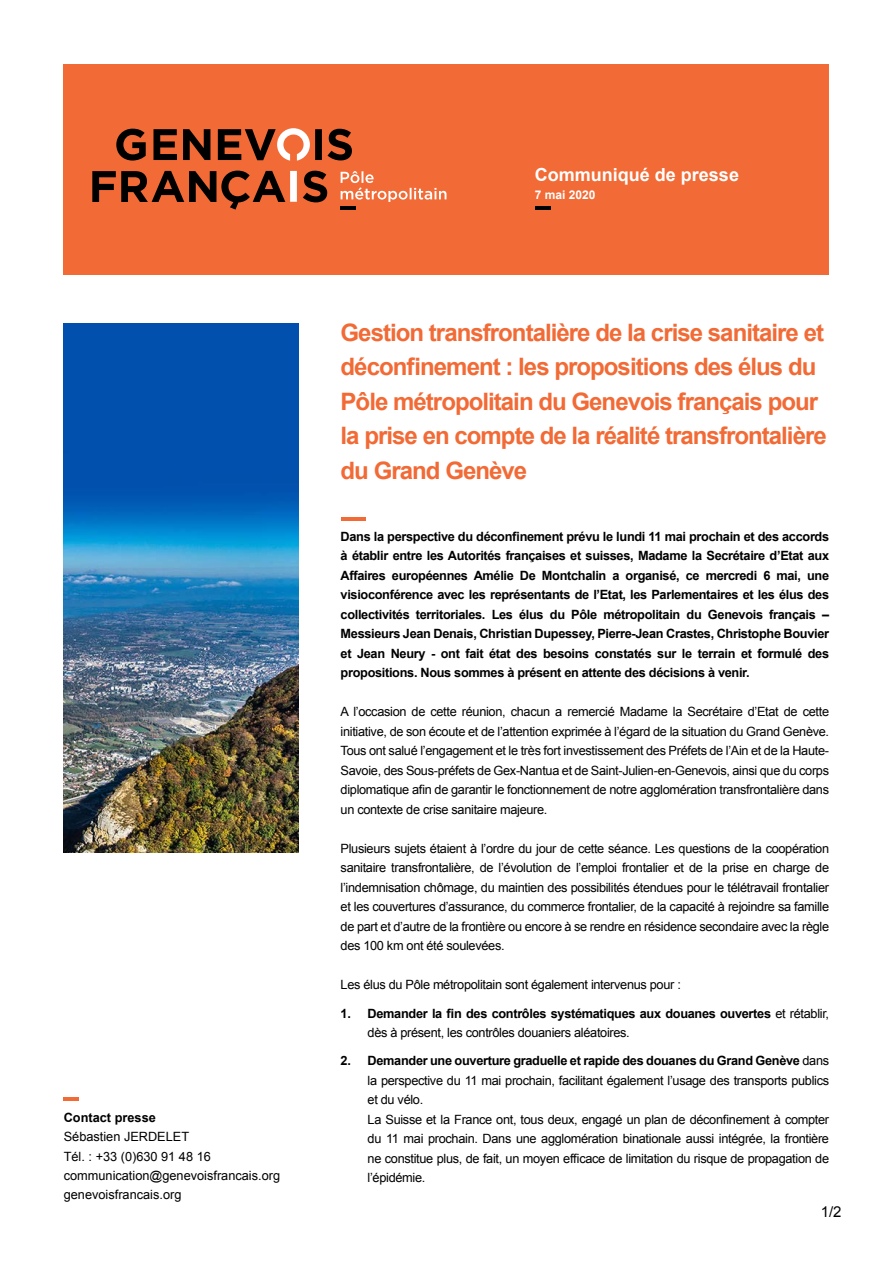
<style>
.page{position:relative;width:893px;height:1263px;background:#fff}
.page>*{position:absolute;margin:0;border:0;box-sizing:border-box;transform-origin:0 0}
.t1{font:700 24px/34.5px "Arial";letter-spacing:-.04em;color:#f26a35}
.t2{font:700 18px "Arial";color:#fff}
.t3{font:15px "Arial";color:#000}
.t4{font:12.75px/19.5px "Arial";letter-spacing:-.025em;color:#000;text-align:justify}
.t5{font:700 12.75px/19.5px "Arial";letter-spacing:-.025em;color:#000;text-align:justify}
.t6{font:12.75px/19.5px "Arial";color:#000}
.t7{font:700 12.75px "Arial";color:#000}
.t8{font:700 12px "Arial";color:#fff}
.s1{font-weight:400}
.s2{font-weight:700}
</style>
<div class="page">
<div style="left:64px;top:64px;width:765px;height:210px;background:#f26a35"></div>
<svg style="left:92px;top:128px;width:354px;height:82px"></svg>
<hr style="left:535px;top:206px;width:15px;height:4px;background:#000">
<hr style="left:341px;top:517px;width:24px;height:3px;background:#f26a35">
<hr style="left:64px;top:1097px;width:15px;height:3px;background:#f26a35">
<img style="left:64px;top:323px;width:235px;height:529px">
<p class="t7" style="left:64px;top:1108px;width:94px">Contact presse</p>
<p class="t6" style="left:64px;top:1127px;width:218px">Sébastien JERDELET<br>Tél. : +33 (0)630 91 48 16 communication@genevoisfrancais.org genevoisfrancais.org</p>
<h2 class="t2" style="left:535px;top:163px;width:206px">Communiqué de presse</h2>
<p class="t8" style="left:535px;top:187px;width:62px">7 mai 2020</p>
<h1 class="t1" style="left:341px;top:316px;width:488px">Gestion transfrontalière de la crise sanitaire et déconfinement : les propositions des élus du Pôle métropolitain du Genevois français pour la prise en compte de la réalité transfrontalière du Grand Genève</h1>
<p class="t5" style="left:341px;top:527px;width:490px">Dans la perspective du déconfinement prévu le lundi 11 mai prochain et des accords à établir entre les Autorités françaises et suisses, Madame la Secrétaire d’Etat aux Affaires européennes Amélie De Montchalin a organisé, ce mercredi 6 mai, une visioconférence avec les représentants de l’Etat, les Parlementaires et les élus des collectivités territoriales. Les élus du Pôle métropolitain du Genevois français – Messieurs Jean Denais, Christian Dupessey, Pierre-Jean Crastes, Christophe Bouvier et Jean Neury - ont fait état des besoins constatés sur le terrain et formulé des propositions. Nous sommes à présent en attente des décisions à venir.</p>
<p class="t4" style="left:341px;top:702px;width:490px">A l’occasion de cette réunion, chacun a remercié Madame la Secrétaire d’Etat de cette initiative, de son écoute et de l’attention exprimée à l’égard de la situation du Grand Genève.<br>Tous ont salué l’engagement et le très fort investissement des Préfets de l’Ain et de la Haute-Savoie, des Sous-préfets de Gex-Nantua et de Saint-Julien-en-Genevois, ainsi que du corps diplomatique afin de garantir le fonctionnement de notre agglomération transfrontalière dans un contexte de crise sanitaire majeure.</p>
<p class="t4" style="left:341px;top:839px;width:490px">Plusieurs sujets étaient à l’ordre du jour de cette séance. Les questions de la coopération sanitaire transfrontalière, de l’évolution de l’emploi frontalier et de la prise en charge de l’indemnisation chômage, du maintien des possibilités étendues pour le télétravail frontalier et les couvertures d’assurance, du commerce frontalier, de la capacité à rejoindre sa famille de part et d’autre de la frontière ou encore à se rendre en résidence secondaire avec la règle des 100 km ont été soulevées.</p>
<p class="t4" style="left:341px;top:975px;width:342px">Les élus du Pôle métropolitain sont également intervenus pour :</p>
<p class="t5" style="left:368px;top:1004px;width:463px;text-indent:-27px">1. Demander la fin des contrôles systématiques aux douanes ouvertes <span class="s1">et rétablir, dès à présent, les contrôles douaniers aléatoires.</span></p>
<p class="t4" style="left:368px;top:1051px;width:463px;text-align:left;text-indent:-27px"><span class="s2">2. Demander une ouverture graduelle et rapide des douanes du Grand Genève</span> dans la perspective du 11 mai prochain, facilitant également l’usage des transports publics et du vélo.<br>La Suisse et la France ont, tous deux, engagé un plan de déconfinement à compter du 11 mai prochain. Dans une agglomération binationale aussi intégrée, la frontière ne constitue plus, de fait, un moyen efficace de limitation du risque de propagation de l’épidémie.</p>
<p class="t3" style="left:821px;top:1201px;width:22px">1/2</p>
</div>
